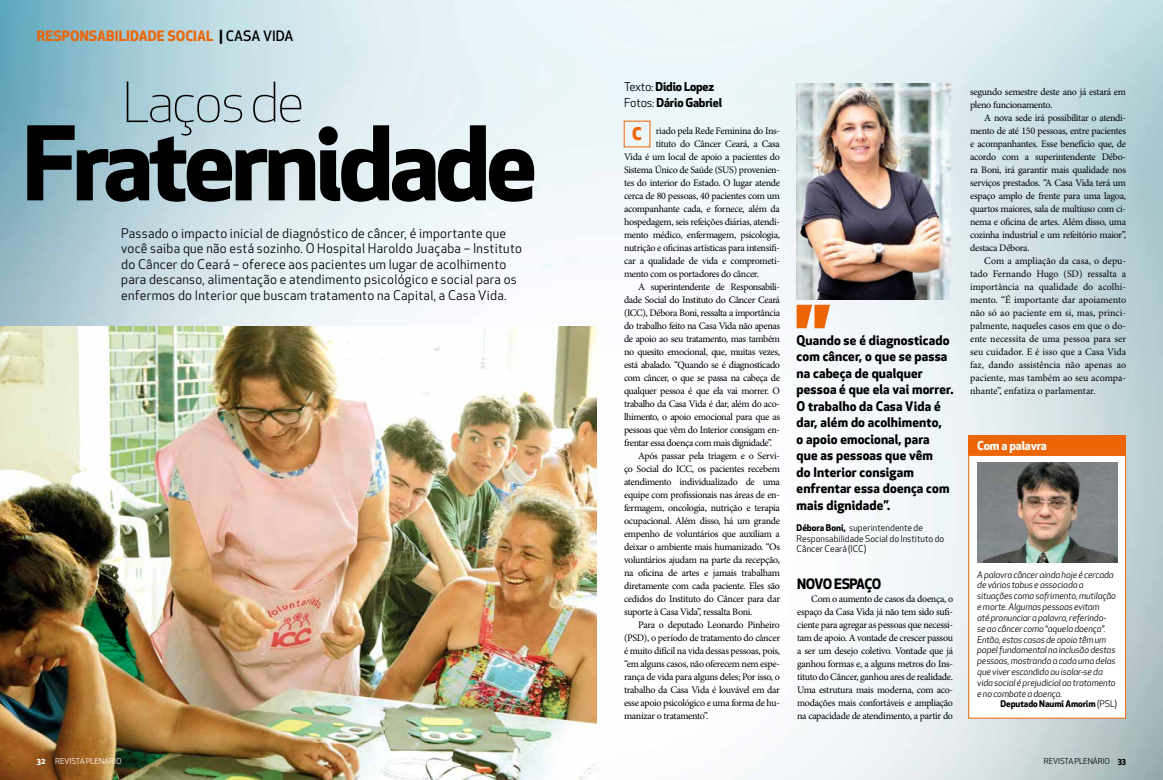
<style>
.page{position:relative;width:1163px;height:780px;background:#fff}
.page>*{position:absolute;margin:0;border:0;box-sizing:border-box;transform-origin:0 0}
.t1{font:700 100px "Apex New";letter-spacing:-.04em;color:#000}
.t2{font:300 54px "Apex New";letter-spacing:-.04em;color:#000}
.t3{font:700 14px "Apex New";letter-spacing:.005em;color:#ec6608}
.t4{font:700 14px "Apex New";letter-spacing:-.04em;color:#000}
.t5{font:13px/15.6px "Apex New";letter-spacing:.02em;color:#000}
.t6{font:700 13px/16.5px "Apex New";letter-spacing:.01em;color:#000}
.t7{font:700 12px/16px "Apex New";letter-spacing:-.015em;color:#000}
.t8{font:700 12px "Apex New";letter-spacing:-.015em;color:#fff}
.t9{font:10px/13px "Minion Pro";letter-spacing:-.035em;color:#000;text-align:justify}
.t10{font:italic 9px/10.8px "Apex New";letter-spacing:-.01em;color:#000}
.t11{font:9px/10.8px "Apex New";letter-spacing:.005em;color:#000}
.t12{font:700 9px "Apex New";letter-spacing:-.01em;color:#000}
.t13{font:8px "Apex New";letter-spacing:-.015em;color:#fff}
.t14{font:8px "Apex New";letter-spacing:-.015em;color:#000}
.s1{color:#000}
.s2{font-weight:500;color:#000}
.s3{font-weight:400}
.s4{font-family:"Apex New";font-weight:800;font-size:17px;color:#ec6608}
.s5{font-weight:700}
</style>
<div class="page">
<img style="left:0;top:0;width:1162px;height:780px">
<img style="left:0;top:326px;width:596px;height:454px">
<div style="left:968px;top:455px;width:157px;height:263px;background:#fff;border:1px solid #ec6608"></div>
<div style="left:968px;top:435px;width:157px;height:20px;background:#ec6608"></div>
<img style="left:977px;top:463px;width:139px;height:99px">
<img style="left:796px;top:84px;width:154px;height:215px">
<svg style="left:796px;top:305px;width:33px;height:23px"></svg>
<h3 class="t3" style="left:37px;top:26px;width:258px">RESPONSABILIDADE SOCIAL <span class="s1">|</span> <span class="s2">CASA VIDA</span></h3>
<h2 class="t2" style="left:123px;top:69px;width:183px">Laços de</h2>
<h1 class="t1" style="left:23px;top:91px;width:516px">Fraternidade</h1>
<p class="t5" style="left:121px;top:225px;width:402px">Passado o impacto inicial de diagnóstico de câncer, é importante que você saiba que não está sozinho. O Hospital Haroldo Juaçaba – Instituto do Câncer do Ceará – oferece aos pacientes um lugar de acolhimento para descanso, alimentação e atendimento psicológico e social para os enfermos do Interior que buscam tratamento na Capital, a Casa Vida.</p>
<p class="t7" style="left:624px;top:78px;width:99px"><span class="s3">Texto:</span> Didio Lopez<br><span class="s3">Fotos:</span> Dário Gabriel</p>
<p class="t9" style="left:632px;top:124px;width:149px"><span class="s4">C</span> riado pela Rede Feminina do Ins-</p>
<p class="t9" style="left:655px;top:137px;width:126px">tituto do Câncer Ceará, a Casa</p>
<p class="t9" style="left:624px;top:150px;width:157px">Vida é um local de apoio a pacientes do</p>
<p class="t9" style="left:624px;top:163px;width:157px">Sistema Único de Saúde (SUS) provenien-</p>
<p class="t9" style="left:624px;top:176px;width:157px">tes do interior do Estado. O lugar atende</p>
<p class="t9" style="left:624px;top:189px;width:157px">cerca de 80 pessoas, 40 pacientes com um</p>
<p class="t9" style="left:624px;top:202px;width:157px">acompanhante cada, e fornece, além da</p>
<p class="t9" style="left:624px;top:215px;width:157px">hospedagem, seis refeições diárias, atendi-</p>
<p class="t9" style="left:624px;top:228px;width:157px">mento médico, enfermagem, psicologia,</p>
<p class="t9" style="left:624px;top:241px;width:157px">nutrição e oficinas artísticas para intensifi-</p>
<p class="t9" style="left:624px;top:254px;width:157px">car a qualidade de vida e comprometi-</p>
<p class="t9" style="left:624px;top:267px;width:136px">mento com os portadores do câncer.</p>
<p class="t9" style="left:638px;top:280px;width:143px">A superintendente de Responsabili-</p>
<p class="t9" style="left:624px;top:293px;width:157px">dade Social do Instituto do Câncer Ceará</p>
<p class="t9" style="left:624px;top:306px;width:157px">(ICC), Débora Boni, ressalta a importância</p>
<p class="t9" style="left:624px;top:319px;width:157px">do trabalho feito na Casa Vida não apenas</p>
<p class="t9" style="left:624px;top:332px;width:157px">de apoio ao seu tratamento, mas também</p>
<p class="t9" style="left:624px;top:345px;width:157px">no quesito emocional, que, muitas vezes,</p>
<p class="t9" style="left:624px;top:358px;width:157px">está abalado. “Quando se é diagnosticado</p>
<p class="t9" style="left:624px;top:371px;width:157px">com câncer, o que se passa na cabeça de</p>
<p class="t9" style="left:624px;top:384px;width:157px">qualquer pessoa é que ela vai morrer. O</p>
<p class="t9" style="left:624px;top:397px;width:157px">trabalho da Casa Vida é dar, além do aco-</p>
<p class="t9" style="left:624px;top:410px;width:157px">lhimento, o apoio emocional para que as</p>
<p class="t9" style="left:624px;top:423px;width:157px">pessoas que vêm do Interior consigam en-</p>
<p class="t9" style="left:624px;top:436px;width:150px">frentar essa doença com mais dignidade”.</p>
<p class="t9" style="left:638px;top:449px;width:143px">Após passar pela triagem e o Servi-</p>
<p class="t9" style="left:624px;top:462px;width:157px">ço Social do ICC, os pacientes recebem</p>
<p class="t9" style="left:624px;top:475px;width:157px">atendimento individualizado de uma</p>
<p class="t9" style="left:624px;top:488px;width:157px">equipe com profissionais nas áreas de en-</p>
<p class="t9" style="left:624px;top:501px;width:157px">fermagem, oncologia, nutrição e terapia</p>
<p class="t9" style="left:624px;top:514px;width:157px">ocupacional. Além disso, há um grande</p>
<p class="t9" style="left:624px;top:527px;width:157px">empenho de voluntários que auxiliam a</p>
<p class="t9" style="left:624px;top:540px;width:157px">deixar o ambiente mais humanizado. “Os</p>
<p class="t9" style="left:624px;top:553px;width:157px">voluntários ajudam na parte da recepção,</p>
<p class="t9" style="left:624px;top:566px;width:157px">na oficina de artes e jamais trabalham</p>
<p class="t9" style="left:624px;top:579px;width:157px">diretamente com cada paciente. Eles são</p>
<p class="t9" style="left:624px;top:592px;width:157px">cedidos do Instituto do Câncer para dar</p>
<p class="t9" style="left:624px;top:605px;width:130px">suporte à Casa Vida”, ressalta Boni.</p>
<p class="t9" style="left:638px;top:618px;width:143px">Para o deputado Leonardo Pinheiro</p>
<p class="t9" style="left:624px;top:631px;width:157px">(PSD), o período de tratamento do câncer</p>
<p class="t9" style="left:624px;top:644px;width:157px">é muito difícil na vida dessas pessoas, pois,</p>
<p class="t9" style="left:624px;top:657px;width:157px">“em alguns casos, não oferecem nem espe-</p>
<p class="t9" style="left:624px;top:670px;width:157px">rança de vida para alguns deles; Por isso, o</p>
<p class="t9" style="left:624px;top:683px;width:157px">trabalho da Casa Vida é louvável em dar</p>
<p class="t9" style="left:624px;top:696px;width:157px">esse apoio psicológico e uma forma de hu-</p>
<p class="t9" style="left:624px;top:709px;width:86px">manizar o tratamento”.</p>
<p class="t6" style="left:796px;top:331px;width:158px">Quando se é diagnosticado com câncer, o que se passa na cabeça de qualquer pessoa é que ela vai morrer.<br>O trabalho da Casa Vida é dar, além do acolhimento,<br>o apoio emocional, para que as pessoas que vêm<br>do Interior consigam enfrentar essa doença com mais dignidade”.</p>
<p class="t11" style="left:796px;top:522px;width:149px"><span class="s5">Débora Boni,</span> superintendente de<br>Responsabilidade Social do Instituto do<br>Câncer Ceará (ICC)</p>
<h3 class="t4" style="left:797px;top:573px;width:86px">NOVO ESPAÇO</h3>
<p class="t9" style="left:797px;top:592px;width:157px;text-indent:14px">Com o aumento de casos da doença, o espaço da Casa Vida já não tem sido sufi&shy;ciente para agregar as pessoas que necessi&shy;tam de apoio. A vontade de crescer passou a ser um desejo coletivo. Vontade que já ganhou formas e, a alguns metros do Ins&shy;tituto do Câncer, ganhou ares de realidade.<br>Uma estrutura mais moderna, com aco&shy;modações mais confortáveis e ampliação na capacidade de atendimento, a partir do</p>
<p class="t9" style="left:969px;top:85px;width:157px">segundo semestre deste ano já estará em pleno funcionamento.</p>
<p class="t9" style="left:969px;top:111px;width:157px;text-indent:14px">A nova sede irá possibilitar o atendi&shy;mento de até 150 pessoas, entre pacientes e acompanhantes. Esse benefício que, de acordo com a superintendente Débo&shy;ra Boni, irá garantir mais qualidade nos serviços prestados. “A Casa Vida terá um espaço amplo de frente para uma lagoa, quartos maiores, sala de multiuso com ci&shy;nema e oficina de artes. Além disso, uma cozinha industrial e um refeitório maior”, destaca Débora.</p>
<p class="t9" style="left:969px;top:254px;width:157px;text-indent:14px">Com a ampliação da casa, o depu&shy;tado Fernando Hugo (SD) ressalta a importância na qualidade do acolhi&shy;mento. “É importante dar apoiamento não só ao paciente em si, mas, princi&shy;palmente, naqueles casos em que o do&shy;ente necessita de uma pessoa para ser seu cuidador. E é isso que a Casa Vida faz, dando assistência não apenas ao paciente, mas também ao seu acompa&shy;nhante”, enfatiza o parlamentar.</p>
<p class="t8" style="left:977px;top:437px;width:71px">Com a palavra</p>
<p class="t10" style="left:977px;top:569px;width:140px">A palavra câncer ainda hoje é cercada de vários tabus e associada a situações como sofrimento, mutilação e morte. Algumas pessoas evitam<br>até pronunciar a palavra, referindo&shy;se ao câncer como “aquela doença”.<br>Então, estas casas de apoio têm um papel fundamental na inclusão destas pessoas, mostrando a cada uma delas que viver escondido ou isolar-se da vida social é prejudicial ao tratamento e no combate a doença.</p>
<p class="t12" style="left:1000px;top:697px;width:118px">Deputado Naumi Amorim <span class="s3">(PSL)</span></p>
<p class="t13" style="left:37px;top:755px;width:86px"><span class="s5">32</span> REVISTA PLENÁRIO</p>
<p class="t14" style="left:1043px;top:755px;width:84px">REVISTAPLENÁRIO <span class="s5">33</span></p>
</div>
